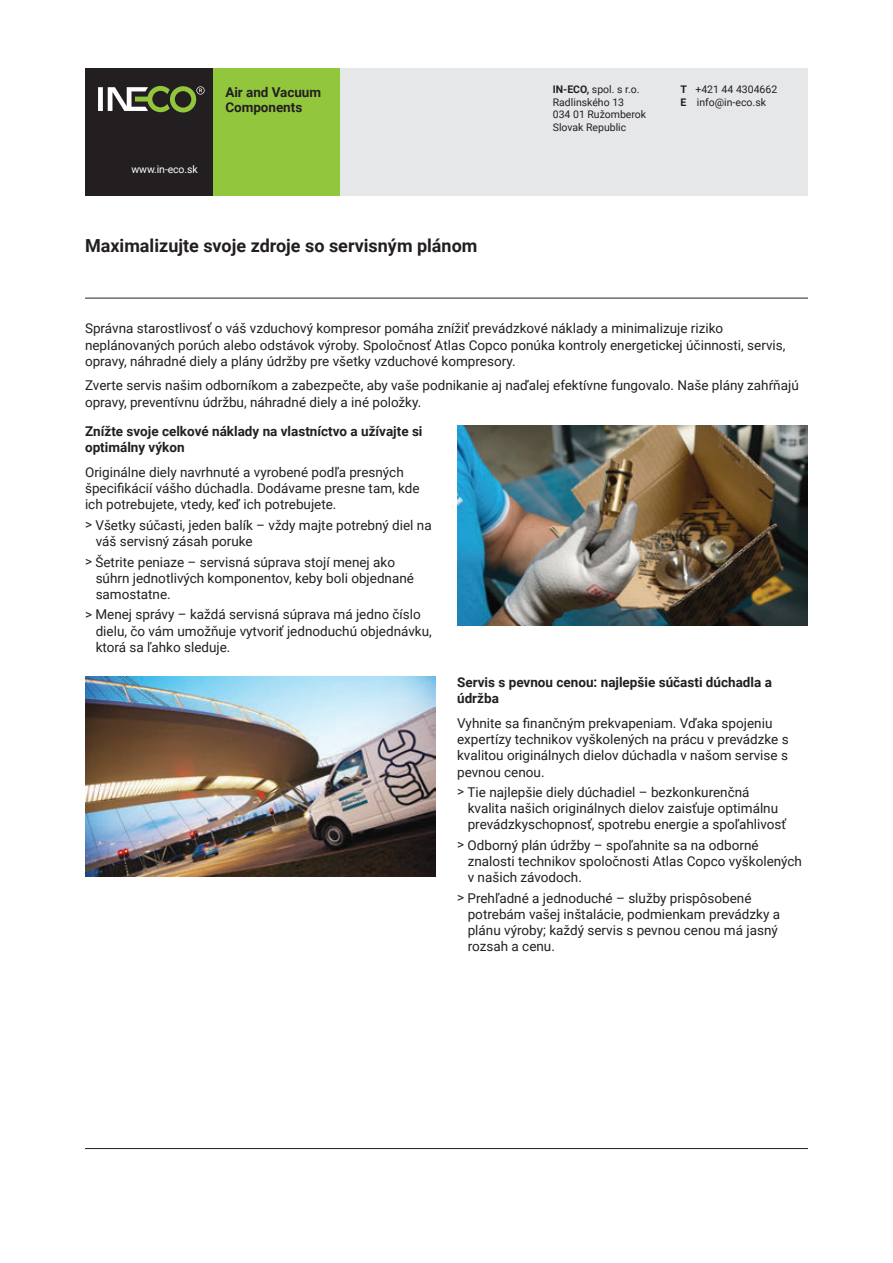
<style>
.page{position:relative;width:893px;height:1263px;background:#fff}
.page>*{position:absolute;margin:0;border:0;box-sizing:border-box;transform-origin:0 0}
.t1{font:700 18px "Roboto";color:#231f20}
.t2{font:13.5px/16.2px "Roboto";color:#231f20}
.t3{font:700 13.5px/16.2px "Roboto";color:#231f20}
.t4{font:10.5px/12.6px "Roboto";color:#231f20}
.t5{font:10.5px "Roboto";letter-spacing:-.01em;color:#fff}
.s1{font-weight:700}
</style>
<div class="page">
<hr style="left:85px;top:1148px;width:723px;height:1px;background:#231f20">
<div style="left:340px;top:68px;width:468px;height:128px;background:#e6e7e9"></div>
<div style="left:213px;top:68px;width:127px;height:128px;background:#92c73d"></div>
<div style="left:85px;top:68px;width:128px;height:128px;background:#231f20"></div>
<svg style="left:98px;top:86px;width:107px;height:26px"></svg>
<img style="left:457px;top:425px;width:351px;height:200px">
<hr style="left:85px;top:298px;width:723px;height:1px;background:#231f20">
<img style="left:85px;top:676px;width:351px;height:200px">
<p class="t5" style="left:132px;top:162px;width:68px">www.in-eco.sk</p>
<p class="t3" style="left:225px;top:84px;width:97px;line-height:15px">Air and Vacuum<br>Components</p>
<h1 class="t1" style="left:85px;top:233px;width:394px">Maximalizujte svoje zdroje so servisným plánom</h1>
<p class="t4" style="left:553px;top:82px;width:95px"><span class="s1">IN-ECO,</span> spol. s r.o.<br>Radlinského 13<br>034 01 Ružomberok<br>Slovak Republic</p>
<p class="t4" style="left:680px;top:82px;width:98px"><span class="s1">T</span> +421 44 4304662<br><span class="s1">E</span> info@in-eco.sk</p>
<p class="t2" style="left:85px;top:320px;width:702px">Správna starostlivosť o váš vzduchový kompresor pomáha znížiť prevádzkové náklady a minimalizuje riziko neplánovaných porúch alebo odstávok výroby. Spoločnosť Atlas Copco ponúka kontroly energetickej účinnosti, servis, opravy, náhradné diely a plány údržby pre všetky vzduchové kompresory.</p>
<p class="t2" style="left:85px;top:377px;width:715px">Zverte servis našim odborníkom a zabezpečte, aby vaše podnikanie aj naďalej efektívne fungovalo. Naše plány zahŕňajú opravy, preventívnu údržbu, náhradné diely a iné položky.</p>
<p class="t3" style="left:85px;top:423px;width:339px">Znížte svoje celkové náklady na vlastníctvo a užívajte si optimálny výkon</p>
<p class="t2" style="left:85px;top:464px;width:336px">Originálne diely navrhnuté a vyrobené podľa presných špecifikácií vášho dúchadla. Dodávame presne tam, kde ich potrebujete, vtedy, keď ich potrebujete.</p>
<p class="t2" style="left:96px;top:516px;width:338px;text-indent:-11px">&gt; Všetky súčasti, jeden balík – vždy majte potrebný diel na váš servisný zásah poruke</p>
<p class="t2" style="left:96px;top:553px;width:320px;text-indent:-11px">&gt; Šetrite peniaze – servisná súprava stojí menej ako súhrn jednotlivých komponentov, keby boli objednané samostatne.</p>
<p class="t2" style="left:96px;top:606px;width:338px;text-indent:-11px">&gt; Menej správy – každá servisná súprava má jedno číslo dielu, čo vám umožňuje vytvoriť jednoduchú objednávku, ktorá sa ľahko sleduje.</p>
<p class="t3" style="left:457px;top:674px;width:316px">Servis s pevnou cenou: najlepšie súčasti dúchadla a údržba</p>
<p class="t2" style="left:457px;top:714px;width:333px">Vyhnite sa finančným prekvapeniam. Vďaka spojeniu expertízy technikov vyškolených na prácu v prevádzke s kvalitou originálnych dielov dúchadla v našom servise s pevnou cenou.</p>
<p class="t2" style="left:468px;top:784px;width:320px;text-indent:-11px">&gt; Tie najlepšie diely dúchadiel – bezkonkurenčná kvalita našich originálnych dielov zaisťuje optimálnu prevádzkyschopnosť, spotrebu energie a spoľahlivosť</p>
<p class="t2" style="left:468px;top:836px;width:336px;text-indent:-11px">&gt; Odborný plán údržby – spoľahnite sa na odborné znalosti technikov spoločnosti Atlas Copco vyškolených v našich závodoch.</p>
<p class="t2" style="left:468px;top:889px;width:314px;text-indent:-11px">&gt; Prehľadné a jednoduché – služby prispôsobené potrebám vašej inštalácie, podmienkam prevádzky a plánu výroby; každý servis s pevnou cenou má jasný rozsah a cenu.</p>
</div>
